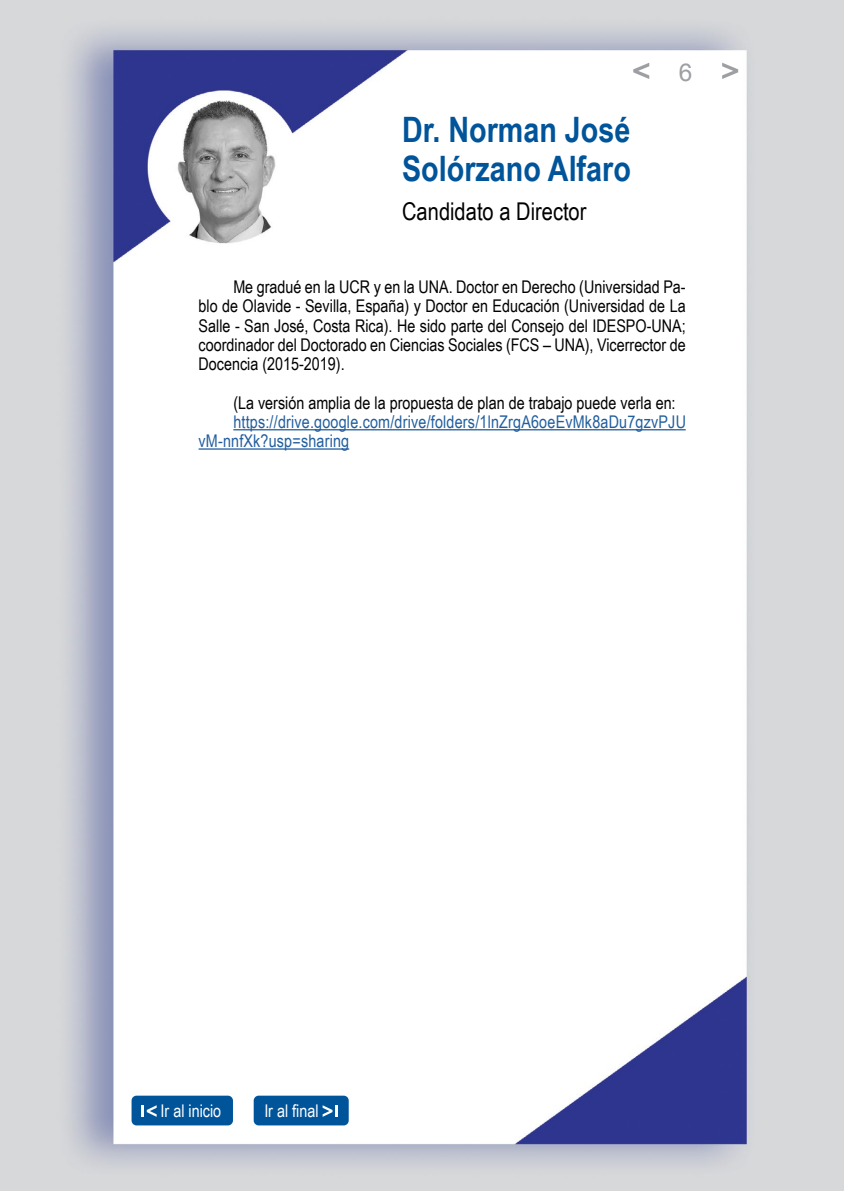
<style>
.page{position:relative;width:844px;height:1191px;background:#fff}
.page>*{position:absolute;margin:0;border:0;box-sizing:border-box;transform-origin:0 0}
.t1{font:700 35px/38.5px "Arial Narrow";color:#00549a}
.t2{font:24.5px "Arial Narrow";color:#000}
.t3{font:24.5px "Arial";color:#9d9fa2}
.t4{font:17.5px/19.2px "Arial Narrow";color:#000;text-align:justify}
.t5{font:17.5px/19.2px "Arial Narrow";letter-spacing:.01em;color:#215e9e}
.t6{font:17.5px "Arial Narrow";color:#fff}
</style>
<div class="page">
<img style="left:0;top:0;width:843px;height:1191px">
<hr style="left:233px;top:429px;width:452px;height:1px;background:#215e9e">
<hr style="left:198px;top:448px;width:151px;height:2px;background:#215e9e">
<svg style="left:633px;top:63px;width:16px;height:16px"></svg>
<svg style="left:722px;top:63px;width:16px;height:16px"></svg>
<div style="left:131px;top:1095px;width:102px;height:30px;background:#00549a;border-radius:5px"></div>
<svg style="left:142px;top:1105px;width:15px;height:11px"></svg>
<div style="left:253px;top:1095px;width:95px;height:30px;background:#00549a;border-radius:5px"></div>
<svg style="left:322px;top:1105px;width:15px;height:11px"></svg>
<h1 class="t1" style="left:402px;top:109px;width:230px">Dr. Norman José<br>Solórzano Alfaro</h1>
<h2 class="t2" style="left:402px;top:193px;width:186px">Candidato a Director</h2>
<h2 class="t3" style="left:678px;top:56px;width:15px">6</h2>
<p class="t4" style="left:198px;top:277px;width:488px;text-indent:35px">Me gradué en la UCR y en la UNA. Doctor en Derecho (Universidad Pa&shy;blo de Olavide - Sevilla, España) y Doctor en Educación (Universidad de La Salle - San José, Costa Rica). He sido parte del Consejo del IDESPO-UNA; coordinador del Doctorado en Ciencias Sociales (FCS – UNA), Vicerrector de Docencia (2015-2019).</p>
<p class="t4" style="left:233px;top:392px;width:443px">(La versión amplia de la propuesta de plan de trabajo puede verla en:</p>
<p class="t5" style="left:198px;top:411px;width:489px;text-indent:35px">https://drive.google.com/drive/folders/1lnZrgA6oeEvMk8aDu7gzvPJU vM-nnfXk?usp=sharing</p>
<p class="t6" style="left:161px;top:1098px;width:62px">Ir al inicio</p>
<p class="t6" style="left:264px;top:1098px;width:56px">Ir al final</p>
</div>
